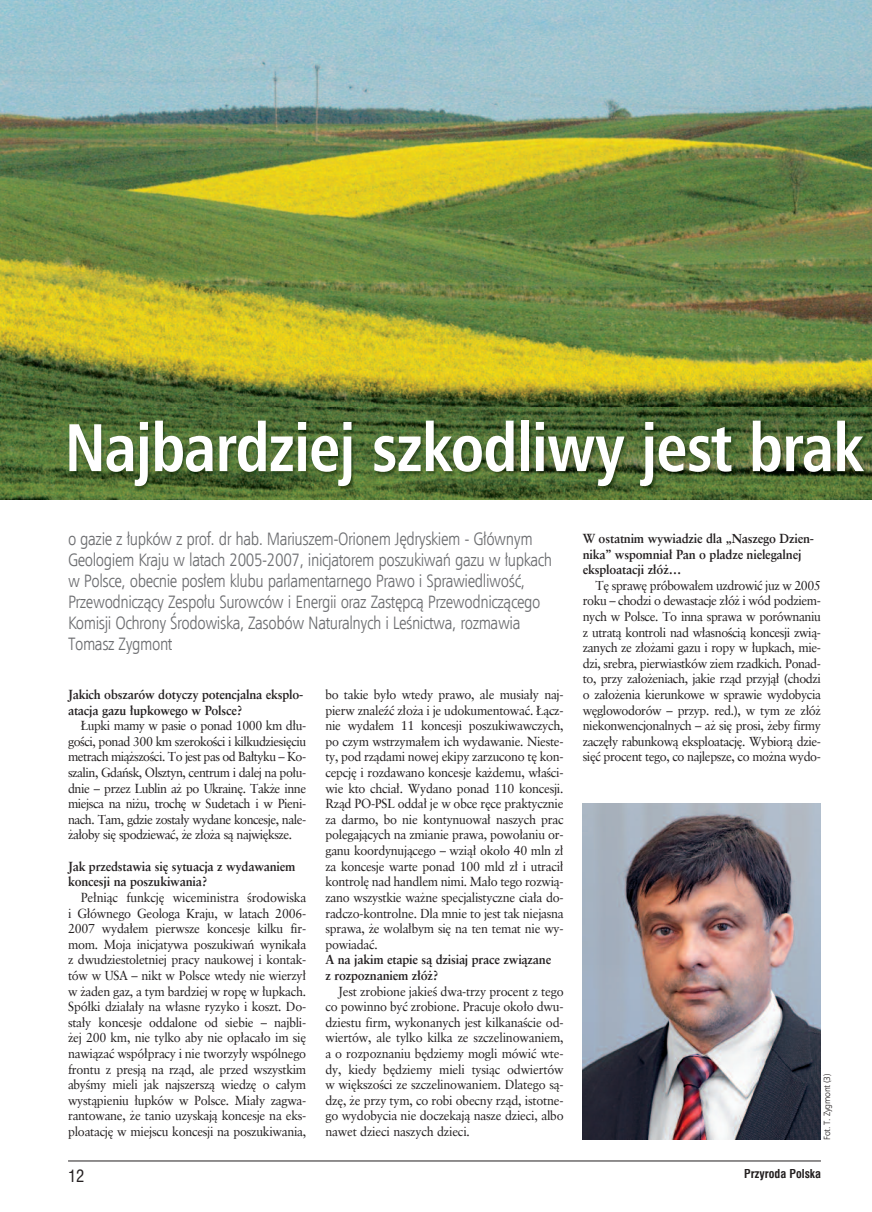
<style>
.page{position:relative;width:872px;height:1212px;background:#fff}
.page>*{position:absolute;margin:0;border:0;box-sizing:border-box;transform-origin:0 0}
.t1{font:700 67.5px "Humnst 777 Cn EU";letter-spacing:-.015em;color:#fff;scale:.96 1}
.t2{font:18px/21px "Humnst 777 Lt Cn EU";letter-spacing:-.025em;color:#6c6d70}
.t3{font:16.5px "Swis 721 Cn EU";color:#231f20}
.t4{font:13.05px/15.6px "Class Garmnd EU";letter-spacing:-.02em;color:#231f20;text-align:justify;scale:.96 1}
.t5{font:700 13.05px/15.6px "Class Garmnd EU";letter-spacing:-.015em;color:#231f20;scale:.96 1}
.t6{font:700 12px "Swis 721 Cn EU";color:#231f20}
.t7{font:9px "Humnst 777 Lt EU";letter-spacing:-.035em;color:#231f20;scale:.96 1}
</style>
<div class="page">
<img style="left:0;top:0;width:872px;height:500px">
<hr style="left:68px;top:1161px;width:753px;height:1px;background:#231f20">
<img style="left:55px;top:408px;width:817px;height:92px">
<img style="left:583px;top:804px;width:238px;height:335px">
<h1 class="t1" style="left:65px;top:405px;width:833px">Najbardziej szkodliwy jest brak</h1>
<p class="t2" style="left:68px;top:528px;width:485px">o gazie z łupków z prof. dr hab. Mariuszem-Orionem Jędryskiem - Głównym Geologiem Kraju w latach 2005-2007, inicjatorem poszukiwań gazu w łupkach w Polsce, obecnie posłem klubu parlamentarnego Prawo i Sprawiedliwość, Przewodniczący Zespołu Surowców i Energii oraz Zastępcą Przewodniczącego Komisji Ochrony Środowiska, Zasobów Naturalnych i Leśnictwa, rozmawia Tomasz Zygmont</p>
<p class="t5" style="left:68px;top:686px;width:247px">Jakich obszarów dotyczy potencjalna eksplo&shy;atacja gazu łupkowego w Polsce?</p>
<p class="t4" style="left:68px;top:718px;width:250px;text-indent:13px">Łupki mamy w pasie o ponad 1000 km dłu&shy;gości, ponad 300 km szerokości i kilkudziesięciu metrach miąższości. To jest pas od Bałtyku – Ko&shy;szalin, Gdańsk, Olsztyn, centrum i dalej na połu&shy;dnie – przez Lublin aż po Ukrainę. Także inne miejsca na niżu, trochę w Sudetach i w Pieni&shy;nach. Tam, gdzie zostały wydane koncesje, nale&shy;żałoby się spodziewać, że złoża są największe.</p>
<p class="t5" style="left:68px;top:858px;width:238px">Jak przedstawia się sytuacja z wydawaniem koncesji na poszukiwania?</p>
<p class="t4" style="left:68px;top:889px;width:250px;text-indent:13px">Pełniąc funkcję wiceministra środowiska i Głównego Geologa Kraju, w latach 2006- 2007 wydałem pierwsze koncesje kilku fir&shy;mom. Moja inicjatywa poszukiwań wynikała z dwudziestoletniej pracy naukowej i kontak&shy;tów w USA – nikt w Polsce wtedy nie wierzył w żaden gaz, a tym bardziej w ropę w łupkach.<br>Spółki działały na własne ryzyko i koszt. Do&shy;stały koncesje oddalone od siebie – najbli&shy;żej 200 km, nie tylko aby nie opłacało im się nawiązać współpracy i nie tworzyły wspólnego frontu z presją na rząd, ale przed wszystkim abyśmy mieli jak najszerszą wiedzę o całym wystąpieniu łupków w Polsce. Miały zagwa&shy;rantowane, że tanio uzyskają koncesje na eks&shy;ploatację w miejscu koncesji na poszukiwania,</p>
<p class="t4" style="left:325px;top:686px;width:250px">bo takie było wtedy prawo, ale musiały naj&shy;pierw znaleźć złoża i je udokumentować. Łącz&shy;nie wydałem 11 koncesji poszukiwawczych, po czym wstrzymałem ich wydawanie. Nieste&shy;ty, pod rządami nowej ekipy zarzucono tę kon&shy;cepcję i rozdawano koncesje każdemu, właści&shy;wie kto chciał. Wydano ponad 110 koncesji.<br>Rząd PO-PSL oddał je w obce ręce praktycznie za darmo, bo nie kontynuował naszych prac polegających na zmianie prawa, powołaniu or&shy;ganu koordynującego – wziął około 40 mln zł za koncesje warte ponad 100 mld zł i utracił kontrolę nad handlem nimi. Mało tego rozwią&shy;zano wszystkie ważne specjalistyczne ciała do&shy;radczo-kontrolne. Dla mnie to jest tak niejasna sprawa, że wolałbym się na ten temat nie wy&shy;powiadać.</p>
<p class="t5" style="left:325px;top:952px;width:237px">A na jakim etapie są dzisiaj prace związane z rozpoznaniem złóż?</p>
<p class="t4" style="left:325px;top:983px;width:250px;text-indent:13px">Jest zrobione jakieś dwa-trzy procent z tego co powinno być zrobione. Pracuje około dwu&shy;dziestu firm, wykonanych jest kilkanaście od&shy;wiertów, ale tylko kilka ze szczelinowaniem, a o rozpoznaniu będziemy mogli mówić wte&shy;dy, kiedy będziemy mieli tysiąc odwiertów w większości ze szczelinowaniem. Dlatego są&shy;dzę, że przy tym, co robi obecny rząd, istotne&shy;go wydobycia nie doczekają nasze dzieci, albo nawet dzieci naszych dzieci.</p>
<p class="t5" style="left:583px;top:530px;width:242px">W ostatnim wywiadzie dla „Naszego Dzien&shy;nika” wspomniał Pan o pladze nielegalnej eksploatacji złóż…</p>
<p class="t4" style="left:583px;top:577px;width:250px;text-indent:13px">Tę sprawę próbowałem uzdrowić juz w 2005 roku – chodzi o dewastacje złóż i wód podziem&shy;nych w Polsce. To inna sprawa w porównaniu z utratą kontroli nad własnością koncesji zwią&shy;zanych ze złożami gazu i ropy w łupkach, mie&shy;dzi, srebra, pierwiastków ziem rzadkich. Ponad&shy;to, przy założeniach, jakie rząd przyjął (chodzi o założenia kierunkowe w sprawie wydobycia węglowodorów – przyp. red.), w tym ze złóż niekonwencjonalnych – aż się prosi, żeby firmy zaczęły rabunkową eksploatację. Wybiorą dzie&shy;sięć procent tego, co najlepsze, co można wydo-</p>
<p class="t7" style="left:821px;top:1140px;width:70px;rotate:-90deg">Fot. T. Zygmont (3)</p>
<p class="t3" style="left:68px;top:1165px;width:18px">12</p>
<p class="t6" style="left:744px;top:1166px;width:78px">Przyroda Polska</p>
</div>
